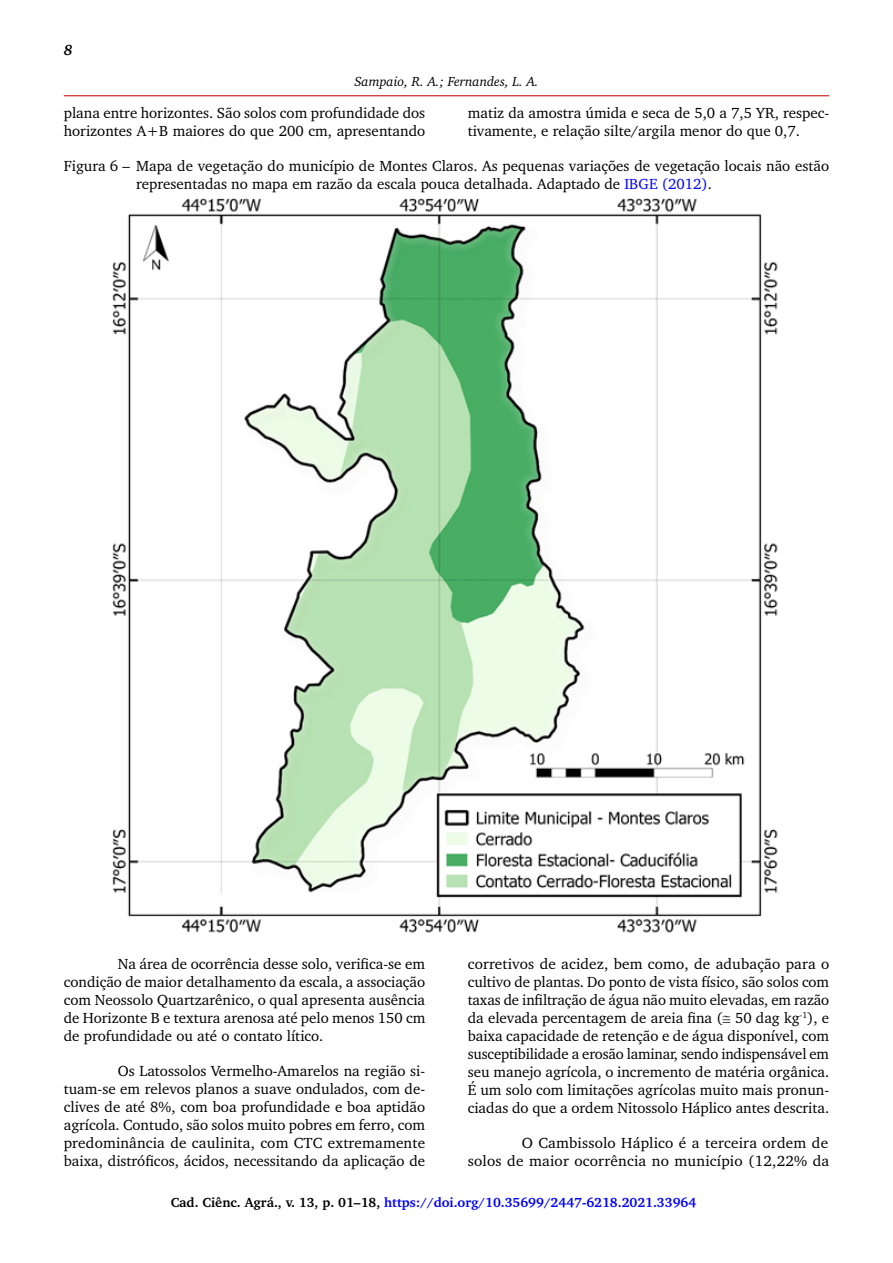
<style>
.page{position:relative;width:893px;height:1263px;background:#fff}
.page>*{position:absolute;margin:0;border:0;box-sizing:border-box;transform-origin:0 0}
.t1{font:15px/18px "Charter BT";color:#000}
.t2{font:italic 700 15px "Charter BT";color:#000}
.t3{font:700 13.5px "Charter BT";color:#00f}
.t4{font:italic 13.5px "Charter BT";color:#000}
.s1{color:#00f}
.s2{color:#000}
</style>
<div class="page">
<hr style="left:64px;top:95px;width:765px;height:1px;background:#cd171a">
<img style="left:112px;top:198px;width:666px;height:735px">
<p class="t2" style="left:64px;top:40px;width:10px">8</p>
<p class="t4" style="left:354px;top:72px;width:186px">Sampaio, R. A.; Fernandes, L. A.</p>
<p class="t1" style="left:64px;top:103px;width:363px">plana entre horizontes. São solos com profundidade dos horizontes A+B maiores do que 200 cm, apresentando</p>
<p class="t1" style="left:468px;top:103px;width:363px">matiz da amostra úmida e seca de 5,0 a 7,5 YR, respec&shy;tivamente, e relação silte/argila menor do que 0,7.</p>
<p class="t1" style="left:136px;top:156px;width:695px;text-indent:-72px">Figura 6 – Mapa de vegetação do município de Montes Claros. As pequenas variações de vegetação locais não estão representadas no mapa em razão da escala pouca detalhada. Adaptado de <span class="s1">IBGE (2012)</span>.</p>
<p class="t1" style="left:64px;top:954px;width:363px;text-align:justify;text-indent:54px">Na área de ocorrência desse solo, verifica-se em condição de maior detalhamento da escala, a associação com Neossolo Quartzarênico, o qual apresenta ausência de Horizonte B e textura arenosa até pelo menos 150 cm de profundidade ou até o contato lítico.</p>
<p class="t1" style="left:64px;top:1061px;width:363px;text-align:justify;text-indent:54px">Os Latossolos Vermelho-Amarelos na região si&shy;tuam-se em relevos planos a suave ondulados, com de&shy;clives de até 8%, com boa profundidade e boa aptidão agrícola. Contudo, são solos muito pobres em ferro, com predominância de caulinita, com CTC extremamente baixa, distróficos, ácidos, necessitando da aplicação de</p>
<p class="t1" style="left:468px;top:954px;width:363px;text-align:justify">corretivos de acidez, bem como, de adubação para o cultivo de plantas. Do ponto de vista físico, são solos com taxas de infiltração de água não muito elevadas, em razão da elevada percentagem de areia fina (≅ 50 dag kg<sup>-1</sup>), e baixa capacidade de retenção e de água disponível, com susceptibilidade a erosão laminar, sendo indispensável em seu manejo agrícola, o incremento de matéria orgânica.<br>É um solo com limitações agrícolas muito mais pronun&shy;ciadas do que a ordem Nitossolo Háplico antes descrita.</p>
<p class="t1" style="left:468px;top:1133px;width:363px;text-align:right">O Cambissolo Háplico é a terceira ordem de<br>solos de maior ocorrência no município (12,22% da</p>
<p class="t3" style="left:171px;top:1194px;width:527px"><span class="s2">Cad. Ciênc. Agrá., v. 13, p. 01–18,</span> https://doi.org/10.35699/2447-6218.2021.33964</p>
</div>
